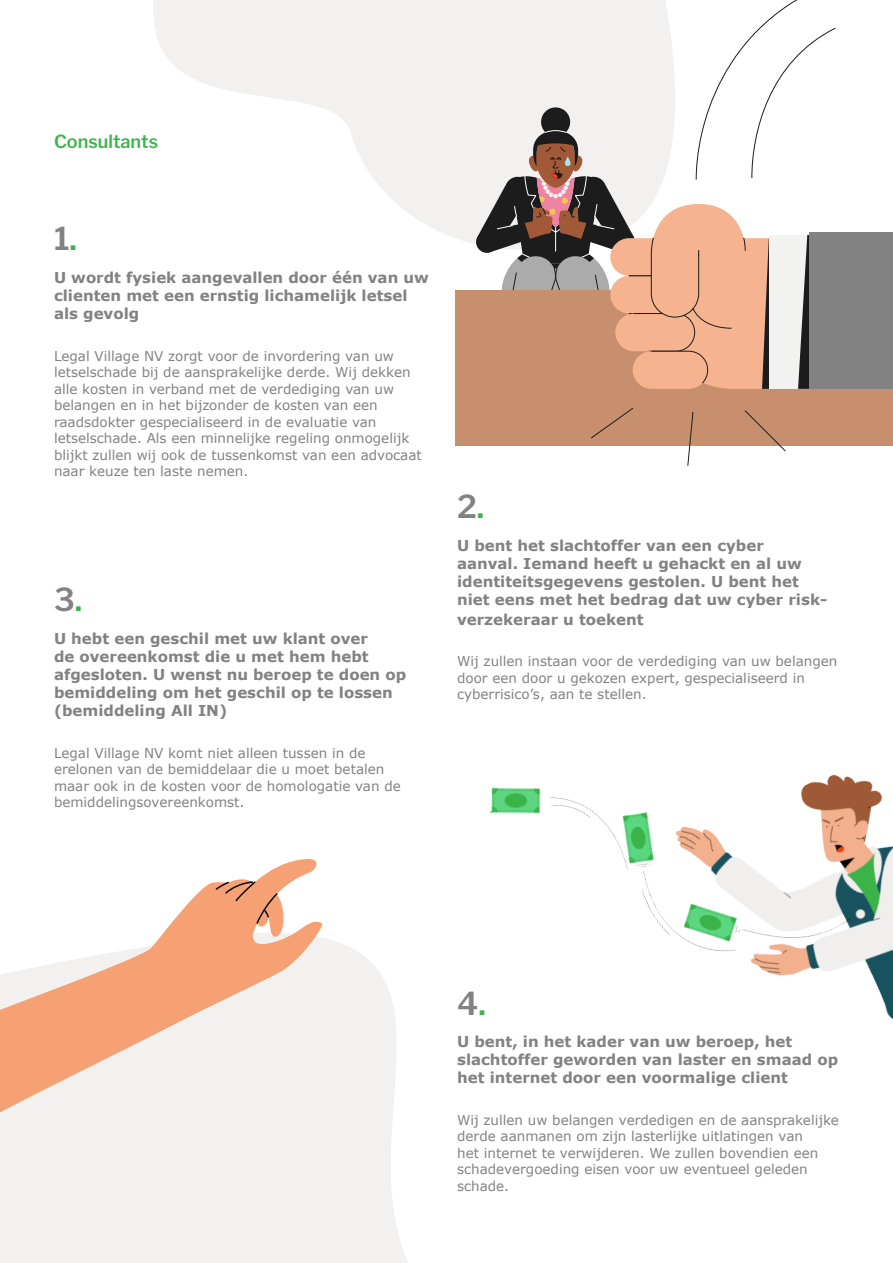
<style>
.page{position:relative;width:893px;height:1263px;background:#fff}
.page>*{position:absolute;margin:0;border:0;box-sizing:border-box;transform-origin:0 0}
.Big_Titre_LV{font:600 31.5px "Libre Franklin";color:#828282}
.t1{font:600 18px "Libre Franklin";color:#3bb54a}
.Paragraphe_LV{font:700 15px/18px "Verdana";color:#828282}
.Paragraphe_LV-2{font:13.5px/16.5px "Verdana";color:#828282}
.s1{color:#3bb54a}
</style>
<div class="page">
<svg style="left:153px;top:0;width:437px;height:244px;fill:#f2f1f0"></svg>
<svg style="left:0;top:939px;width:408px;height:324px;fill:#f2f1f0"></svg>
<img style="left:490px;top:774px;width:403px;height:246px">
<svg style="left:0;top:886px;width:325px;height:256px;fill:#f2f1f0"></svg>
<svg style="left:206px;top:859px;width:116px;height:124px"></svg>
<div style="left:541px;top:107px;width:29px;height:29px;background:#1c1c1c;border-radius:50%"></div>
<div style="left:455px;top:290px;width:438px;height:156px;background:#c78f6e"></div>
<svg style="left:475px;top:130px;width:115px;height:160px"></svg>
<div style="left:809px;top:232px;width:84px;height:157px;background:#828282"></div>
<svg style="left:590px;top:0;width:246px;height:466px"></svg>
<p class="t1" style="left:54px;top:131px;width:106px">Consultants</p>
<p class="Big_Titre_LV" style="left:54px;top:220px;width:25px">1<span class="s1">.</span></p>
<p class="Paragraphe_LV" style="left:54px;top:269px;width:376px">U wordt fysiek aangevallen door één van uw clienten met een ernstig lichamelijk letsel als gevolg</p>
<p class="Paragraphe_LV-2" style="left:54px;top:348px;width:369px">Legal Village NV zorgt voor de invordering van uw letselschade bij de aansprakelijke derde. Wij dekken alle kosten in verband met de verdediging van uw belangen en in het bijzonder de kosten van een raadsdokter gespecialiseerd in de evaluatie van letselschade. Als een minnelijke regeling onmogelijk blijkt zullen wij ook de tussenkomst van een advocaat naar keuze ten laste nemen.</p>
<p class="Big_Titre_LV" style="left:54px;top:581px;width:30px">3<span class="s1">.</span></p>
<p class="Paragraphe_LV" style="left:54px;top:630px;width:354px">U hebt een geschil met uw klant over<br>de overeenkomst die u met hem hebt afgesloten. U wenst nu beroep te doen op bemiddeling om het geschil op te lossen (bemiddeling All IN)</p>
<p class="Paragraphe_LV-2" style="left:54px;top:744px;width:348px">Legal Village NV komt niet alleen tussen in de erelonen van de bemiddelaar die u moet betalen maar ook in de kosten voor de homologatie van de bemiddelingsovereenkomst.</p>
<p class="Big_Titre_LV" style="left:457px;top:488px;width:29px">2<span class="s1">.</span></p>
<p class="Paragraphe_LV" style="left:457px;top:537px;width:372px">U bent het slachtoffer van een cyber aanval. Iemand heeft u gehackt en al uw identiteitsgegevens gestolen. U bent het niet eens met het bedrag dat uw cyber risk-</p>
<p class="Paragraphe_LV" style="left:457px;top:610px;width:188px">verzekeraar u toekent</p>
<p class="Paragraphe_LV-2" style="left:457px;top:653px;width:382px">Wij zullen instaan voor de verdediging van uw belangen door een door u gekozen expert, gespecialiseerd in cyberrisico’s, aan te stellen.</p>
<p class="Big_Titre_LV" style="left:457px;top:984px;width:30px">4<span class="s1">.</span></p>
<p class="Paragraphe_LV" style="left:457px;top:1033px;width:383px">U bent, in het kader van uw beroep, het slachtoffer geworden van laster en smaad op het internet door een voormalige client</p>
<p class="Paragraphe_LV-2" style="left:457px;top:1112px;width:383px">Wij zullen uw belangen verdedigen en de aansprakelijke derde aanmanen om zijn lasterlijke uitlatingen van<br>het internet te verwijderen. We zullen bovendien een schadevergoeding eisen voor uw eventueel geleden schade.</p>
</div>
